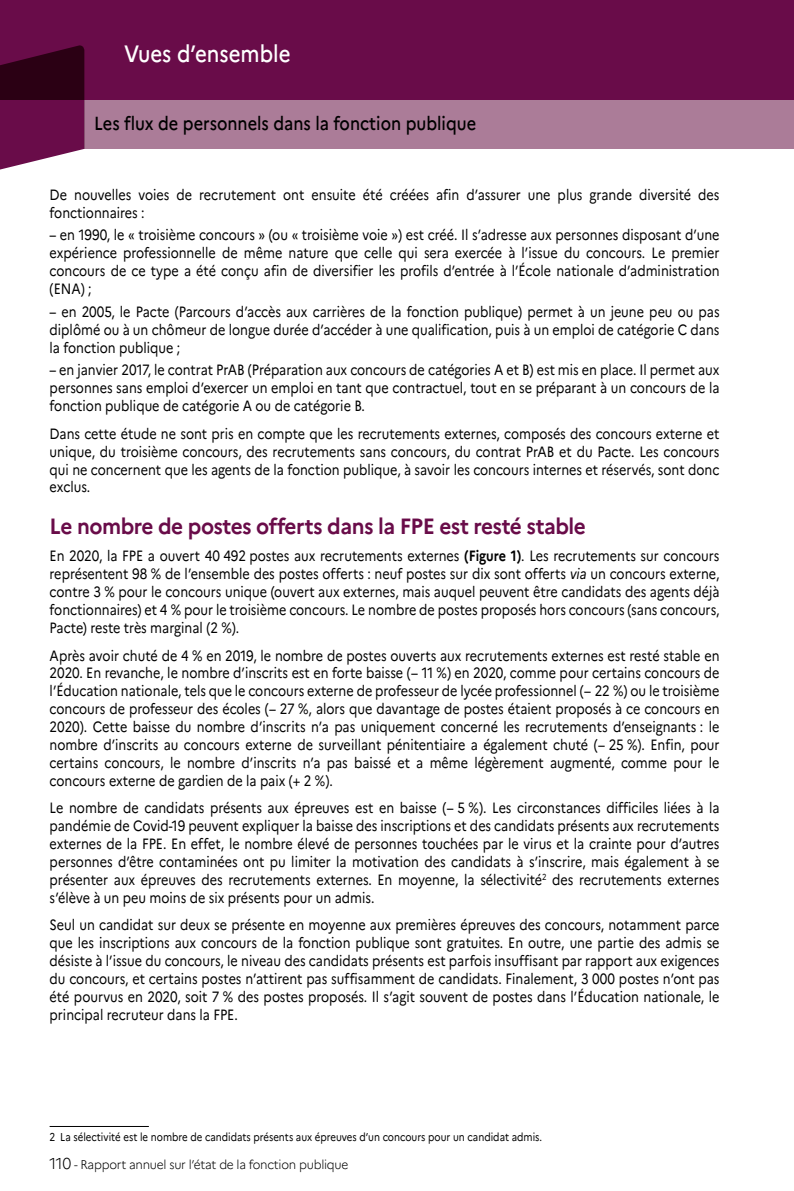
<style>
.page{position:relative;width:794px;height:1191px;background:#fff}
.page>*{position:absolute;margin:0;border:0;box-sizing:border-box;transform-origin:0 0}
.t1{font:500 23.62px "Marianne";color:#fff;scale:.87 1}
._04_Titre_2_Partie_2{font:700 22.05px "Marianne";letter-spacing:-.025em;color:#690c49;scale:.94 1}
.t2{font:500 18.9px "Marianne";color:#000;scale:.87 1}
._04_TC{font:14.88px/17.8px "Marianne";color:#000;text-align:justify;scale:.85 1}
._04_TC_Enumération{font:14.88px/17.8px "Marianne";color:#000;text-align:justify;scale:.85 1}
.t3{font:300 12.6px "Marianne";letter-spacing:-.02em;color:#000;scale:.94 1}
._04_Note{font:11.38px "Marianne";color:#000;scale:.85 1}
.s1{font-weight:700}
.s2{font-style:italic}
.s3{font-size:15.75px}
</style>
<div class="page">
<div style="left:84px;top:99px;width:710px;height:50px;background:#ab7c98"></div>
<div style="left:0;top:0;width:794px;height:99px;background:#690c49"></div>
<svg style="left:0;top:45px;width:84px;height:125px"></svg>
<hr style="left:50px;top:1126px;width:99px;height:1px;background:#000">
<h1 class="t1" style="left:124px;top:39px;width:193px">Vues d’ensemble</h1>
<p class="t2" style="left:94px;top:112px;width:440px">Les flux de personnels dans la fonction publique</p>
<p class="_04_TC" style="left:50px;top:185px;width:789px">De nouvelles voies de recrutement ont ensuite été créées afin d’assurer une plus grande diversité des fonctionnaires :</p>
<p class="_04_TC_Enumération" style="left:50px;top:226px;width:789px">– en 1990, le « troisième concours » (ou « troisième voie ») est créé. Il s’adresse aux personnes disposant d’une expérience professionnelle de même nature que celle qui sera exercée à l’issue du concours. Le premier concours de ce type a été conçu afin de diversifier les profils d’entrée à l’École nationale d’administration (ENA) ;</p>
<p class="_04_TC_Enumération" style="left:50px;top:302px;width:789px">– en 2005, le Pacte (Parcours d’accès aux carrières de la fonction publique) permet à un jeune peu ou pas diplômé ou à un chômeur de longue durée d’accéder à une qualification, puis à un emploi de catégorie C dans la fonction publique ;</p>
<p class="_04_TC_Enumération" style="left:50px;top:361px;width:789px">– en janvier 2017, le contrat PrAB (Préparation aux concours de catégories A et B) est mis en place. Il permet aux personnes sans emploi d’exercer un emploi en tant que contractuel, tout en se préparant à un concours de la fonction publique de catégorie A ou de catégorie B.</p>
<p class="_04_TC" style="left:50px;top:424px;width:789px">Dans cette étude ne sont pris en compte que les recrutements externes, composés des concours externe et unique, du troisième concours, des recrutements sans concours, du contrat PrAB et du Pacte. Les concours qui ne concernent que les agents de la fonction publique, à savoir les concours internes et réservés, sont donc exclus.</p>
<h4 class="_04_Titre_2_Partie_2" style="left:50px;top:512px;width:572px">Le nombre de postes offerts dans la FPE est resté stable</h4>
<p class="_04_TC" style="left:50px;top:547px;width:789px">En 2020, la FPE a ouvert 40 492 postes aux recrutements externes <span class="s1">(Figure 1)</span>. Les recrutements sur concours représentent 98 % de l’ensemble des postes offerts : neuf postes sur dix sont offerts <span class="s2">via</span> un concours externe, contre 3 % pour le concours unique (ouvert aux externes, mais auquel peuvent être candidats des agents déjà fonctionnaires) et 4 % pour le troisième concours. Le nombre de postes proposés hors concours (sans concours, Pacte) reste très marginal (2 %).</p>
<p class="_04_TC" style="left:50px;top:646px;width:789px">Après avoir chuté de 4 % en 2019, le nombre de postes ouverts aux recrutements externes est resté stable en 2020. En revanche, le nombre d’inscrits est en forte baisse (− 11 %) en 2020, comme pour certains concours de l’Éducation nationale, tels que le concours externe de professeur de lycée professionnel (− 22 %) ou le troisième concours de professeur des écoles (− 27 %, alors que davantage de postes étaient proposés à ce concours en 2020). Cette baisse du nombre d’inscrits n’a pas uniquement concerné les recrutements d’enseignants : le nombre d’inscrits au concours externe de surveillant pénitentiaire a également chuté (− 25 %). Enfin, pour certains concours, le nombre d’inscrits n’a pas baissé et a même légèrement augmenté, comme pour le concours externe de gardien de la paix (+ 2 %).</p>
<p class="_04_TC" style="left:50px;top:799px;width:789px">Le nombre de candidats présents aux épreuves est en baisse (− 5 %). Les circonstances difficiles liées à la pandémie de Covid-19 peuvent expliquer la baisse des inscriptions et des candidats présents aux recrutements externes de la FPE. En effet, le nombre élevé de personnes touchées par le virus et la crainte pour d’autres personnes d’être contaminées ont pu limiter la motivation des candidats à s’inscrire, mais également à se présenter aux épreuves des recrutements externes. En moyenne, la sélectivité<sup>2</sup> des recrutements externes s’élève à un peu moins de six présents pour un admis.</p>
<p class="_04_TC" style="left:50px;top:916px;width:789px">Seul un candidat sur deux se présente en moyenne aux premières épreuves des concours, notamment parce que les inscriptions aux concours de la fonction publique sont gratuites. En outre, une partie des admis se désiste à l’issue du concours, le niveau des candidats présents est parfois insuffisant par rapport aux exigences du concours, et certains postes n’attirent pas suffisamment de candidats. Finalement, 3 000 postes n’ont pas été pourvus en 2020, soit 7 % des postes proposés. Il s’agit souvent de postes dans l’Éducation nationale, le principal recruteur dans la FPE.</p>
<p class="_04_Note" style="left:50px;top:1130px;width:581px">2 La sélectivité est le nombre de candidats présents aux épreuves d’un concours pour un candidat admis.</p>
<p class="t3" style="left:50px;top:1157px;width:319px"><span class="s3">110</span> - Rapport annuel sur l’état de la fonction publique</p>
</div>
